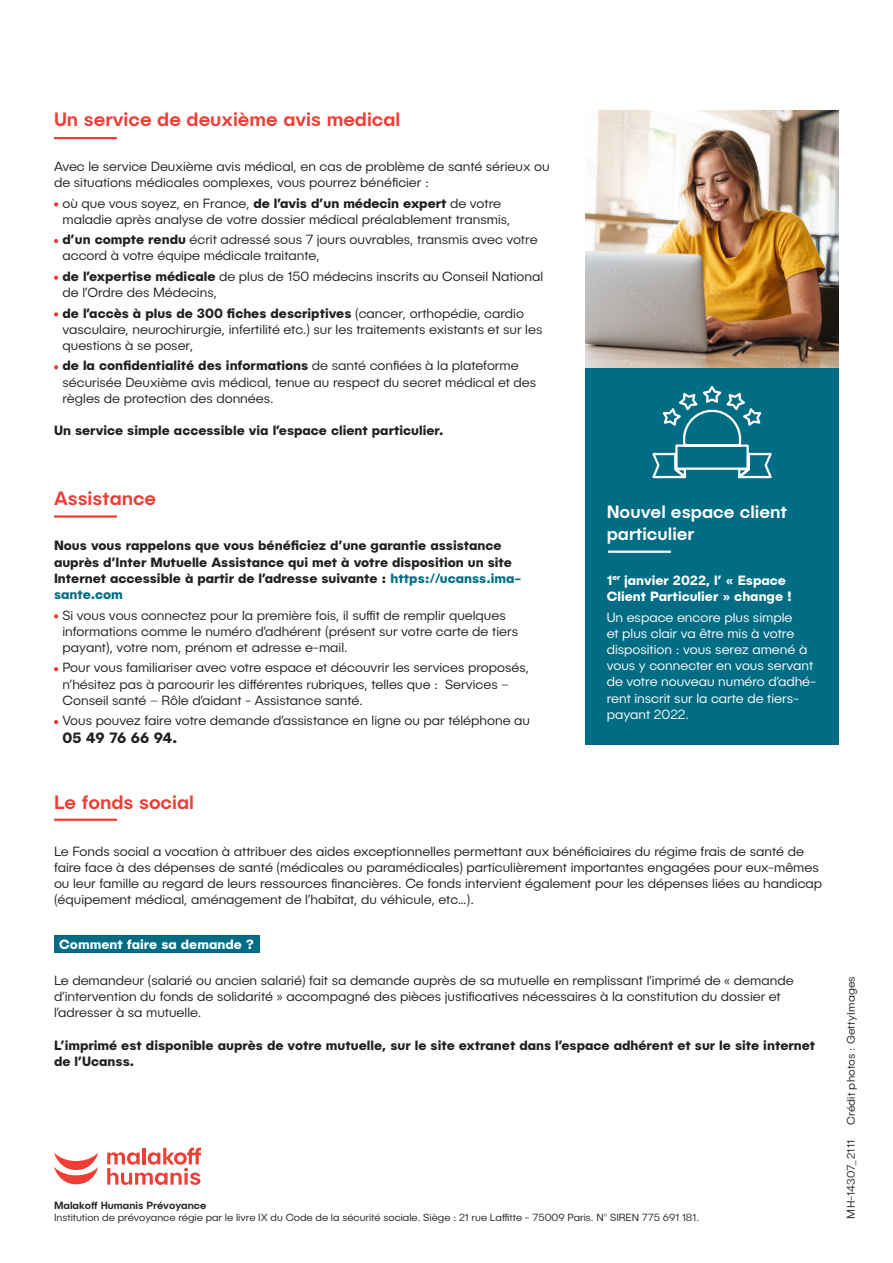
<style>
.page{position:relative;width:893px;height:1263px;background:#fff}
.page>*{position:absolute;margin:0;border:0;box-sizing:border-box;transform-origin:0 0}
.t1{font:500 19.5px "Publica Sans";color:#ee3e35}
.t2{font:500 18px/21.6px "Publica Sans";color:#fff}
.t3{font:700 15px "Publica Sans";letter-spacing:-.02em;color:#231f20}
.t4{font:300 13.5px/16.2px "Publica Sans";color:#231f20}
.t5{font:700 13.5px/16.2px "Publica Sans";color:#231f20}
.t6{font:300 13.5px/16.2px "Publica Sans";color:#fff}
.t7{font:700 13.5px/16.2px "Publica Sans";color:#fff}
.t8{font:300 11.25px "Publica Sans";letter-spacing:.015em;color:#231f20}
.t9{font:300 10.5px "Publica Sans";color:#231f20}
.t10{font:500 10.5px "Publica Sans";color:#231f20}
.s1{font-weight:700}
.s2{color:#006d85}
</style>
<div class="page">
<svg style="left:54px;top:202px;width:4px;height:5px"></svg>
<svg style="left:54px;top:239px;width:4px;height:4px"></svg>
<svg style="left:54px;top:276px;width:4px;height:4px"></svg>
<svg style="left:54px;top:312px;width:4px;height:4px"></svg>
<svg style="left:54px;top:365px;width:4px;height:4px"></svg>
<hr style="left:54px;top:137px;width:63px;height:2px;background:#ee3e35">
<svg style="left:54px;top:614px;width:4px;height:4px"></svg>
<svg style="left:54px;top:667px;width:4px;height:4px"></svg>
<svg style="left:54px;top:720px;width:4px;height:4px"></svg>
<hr style="left:54px;top:515px;width:63px;height:3px;background:#ee3e35">
<div style="left:585px;top:367px;width:254px;height:377px;background:#006d85"></div>
<div style="left:54px;top:935px;width:205px;height:18px;background:#006d85"></div>
<hr style="left:54px;top:819px;width:63px;height:2px;background:#ee3e35">
<svg style="left:107px;top:1147px;width:94px;height:38px"></svg>
<svg style="left:54px;top:1152px;width:44px;height:32px"></svg>
<img style="left:585px;top:111px;width:254px;height:256px">
<hr style="left:608px;top:551px;width:63px;height:2px;background:#fff">
<svg style="left:652px;top:386px;width:120px;height:93px"></svg>
<h1 class="t1" style="left:54px;top:107px;width:348px">Un service de deuxième avis medical</h1>
<p class="t4" style="left:54px;top:158px;width:497px">Avec le service Deuxième avis médical, en cas de problème de santé sérieux ou de situations médicales complexes, vous pourrez bénéficier :</p>
<p class="t4" style="left:63px;top:194px;width:449px">où que vous soyez, en France, <span class="s1">de l’avis d’un médecin expert</span> de votre maladie après analyse de votre dossier médical préalablement transmis,</p>
<p class="t4" style="left:63px;top:231px;width:477px"><span class="s1">d’un compte rendu</span> écrit adressé sous 7 jours ouvrables, transmis avec votre accord à votre équipe médicale traitante,</p>
<p class="t4" style="left:63px;top:268px;width:482px"><span class="s1">de l’expertise médicale</span> de plus de 150 médecins inscrits au Conseil National de l’Ordre des Médecins,</p>
<p class="t4" style="left:63px;top:304px;width:481px"><span class="s1">de l’accès à plus de 300 fiches descriptives</span> (cancer, orthopédie, cardio vasculaire, neurochirurgie, infertilité etc.) sur les traitements existants et sur les questions à se poser,</p>
<p class="t4" style="left:63px;top:357px;width:475px"><span class="s1">de la confidentialité des informations</span> de santé confiées à la plateforme sécurisée Deuxième avis médical, tenue au respect du secret médical et des règles de protection des données.</p>
<p class="t5" style="left:54px;top:422px;width:391px">Un service simple accessible via l’espace client particulier.</p>
<h1 class="t1" style="left:54px;top:486px;width:104px">Assistance</h1>
<p class="t5" style="left:54px;top:537px;width:469px">Nous vous rappelons que vous bénéficiez d’une garantie assistance auprès d’Inter Mutuelle Assistance qui met à votre disposition un site Internet accessible à partir de l’adresse suivante : <span class="s2">https://ucanss.ima&shy;sante.com</span></p>
<p class="t4" style="left:63px;top:606px;width:457px">Si vous vous connectez pour la première fois, il suffit de remplir quelques informations comme le numéro d’adhérent (présent sur votre carte de tiers payant), votre nom, prénom et adresse e-mail.</p>
<p class="t4" style="left:63px;top:659px;width:468px">Pour vous familiariser avec votre espace et découvrir les services proposés, n’hésitez pas à parcourir les différentes rubriques, telles que : Services –<br>Conseil santé – Rôle d’aidant - Assistance santé.</p>
<p class="t4" style="left:63px;top:712px;width:469px">Vous pouvez faire votre demande d’assistance en ligne ou par téléphone au</p>
<p class="t3" style="left:63px;top:728px;width:116px">05 49 76 66 94.</p>
<h2 class="t2" style="left:607px;top:501px;width:182px">Nouvel espace client particulier</h2>
<p class="t7" style="left:607px;top:571px;width:187px">1<sup>er</sup> janvier 2022, l’ « Espace<br>Client Particulier » change !</p>
<p class="t6" style="left:607px;top:608px;width:211px">Un espace encore plus simple<br>et plus clair va être mis à votre disposition : vous serez amené à vous y connecter en vous servant de votre nouveau numéro d’adhé&shy;rent inscrit sur la carte de tiers&shy;payant 2022.</p>
<h1 class="t1" style="left:54px;top:789px;width:141px">Le fonds social</h1>
<p class="t4" style="left:54px;top:842px;width:770px">Le Fonds social a vocation à attribuer des aides exceptionnelles permettant aux bénéficiaires du régime frais de santé de faire face à des dépenses de santé (médicales ou paramédicales) particulièrement importantes engagées pour eux-mêmes ou leur famille au regard de leurs ressources financières. Ce fonds intervient également pour les dépenses liées au handicap (équipement médical, aménagement de l’habitat, du véhicule, etc…).</p>
<p class="t7" style="left:59px;top:935px;width:196px">Comment faire sa demande ?</p>
<p class="t4" style="left:54px;top:972px;width:741px">Le demandeur (salarié ou ancien salarié) fait sa demande auprès de sa mutuelle en remplissant l’imprimé de « demande d’intervention du fonds de solidarité » accompagné des pièces justificatives nécessaires à la constitution du dossier et l’adresser à sa mutuelle.</p>
<p class="t5" style="left:54px;top:1036px;width:763px">L’imprimé est disponible auprès de votre mutuelle, sur le site extranet dans l’espace adhérent et sur le site internet de l’Ucanss.</p>
<p class="t10" style="left:54px;top:1198px;width:154px">Malakoff Humanis Prévoyance</p>
<p class="t9" style="left:54px;top:1211px;width:647px">Institution de prévoyance régie par le livre IX du Code de la sécurité sociale. Siège : 21 rue Laffitte - 75009 Paris. N° SIREN 775 691 181.</p>
<p class="t8" style="left:844px;top:1125px;width:151px;rotate:-90deg">Crédit photos : GettyImages</p>
<p class="t8" style="left:844px;top:1218px;width:80px;rotate:-90deg">MH-14307_2111</p>
</div>
